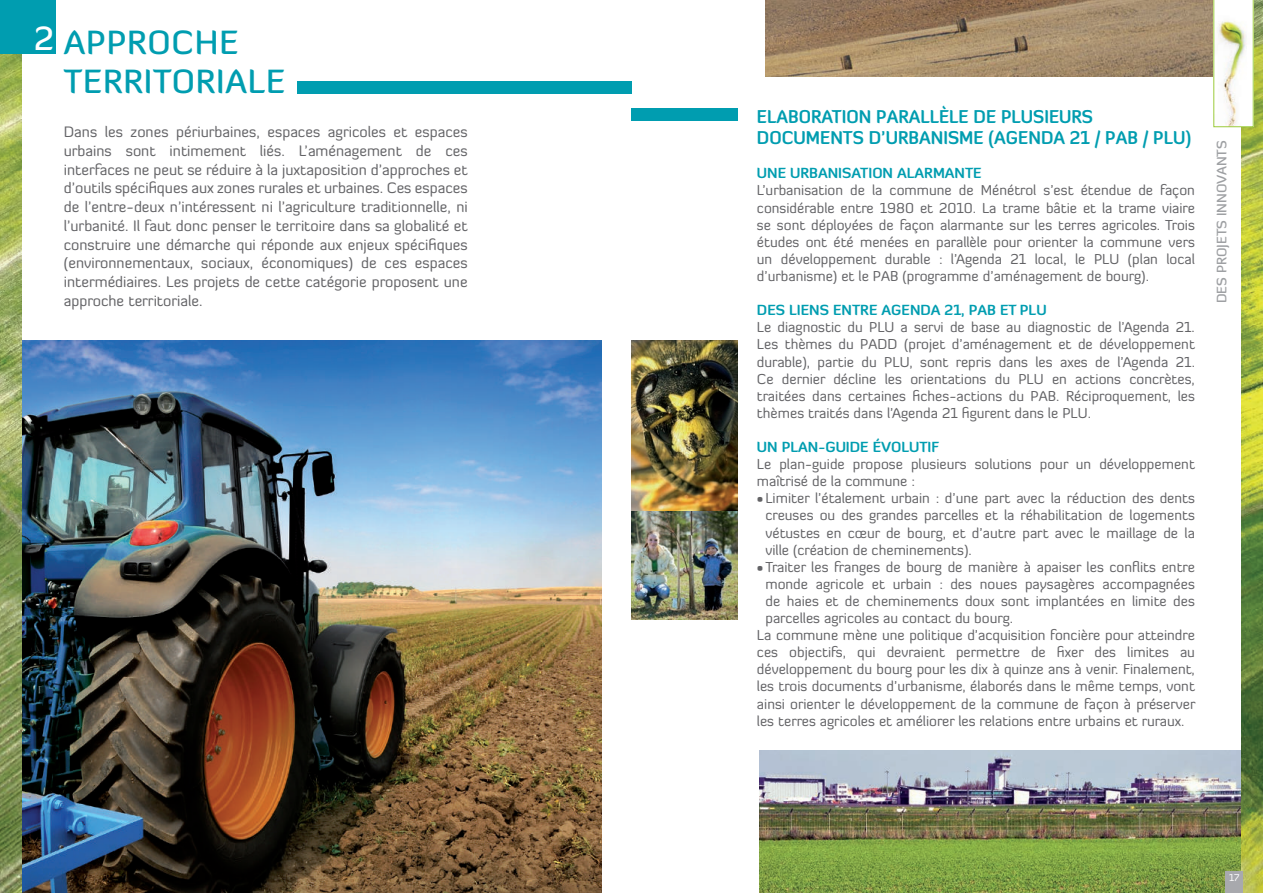
<style>
.page{position:relative;width:1263px;height:893px;background:#fff}
.page>*{position:absolute;margin:0;border:0;box-sizing:border-box;transform-origin:0 0}
.t1{font:500 33px/39.6px "Diavlo";letter-spacing:.025em;color:#009db0}
.t2{font:500 33px "Diavlo";color:#fff}
.t3{font:700 18px/21.6px "Diavlo";color:#009db0;scale:.95 1}
.t4{font:15px/18.8px "Diavlo";color:#636366;text-align:justify}
.t5{font:14.25px/17.1px "Diavlo";color:#636366;text-align:justify}
.t6{font:700 14.25px "Diavlo";color:#009db0}
.t7{font:500 13.5px "Diavlo";color:#9d9fa2}
.t8{font:9.75px "Diavlo";color:#fff}
</style>
<div class="page">
<img style="left:759px;top:751px;width:483px;height:142px">
<img style="left:21px;top:340px;width:581px;height:553px">
<img style="left:1242px;top:0;width:21px;height:893px">
<div style="left:297px;top:81px;width:334px;height:12px;background:#009db0"></div>
<img style="left:765px;top:0;width:448px;height:77px">
<div style="left:631px;top:108px;width:107px;height:13px;background:#009db0"></div>
<img style="left:631px;top:340px;width:107px;height:280px">
<img style="left:0;top:54px;width:21px;height:839px">
<div style="left:0;top:0;width:55px;height:54px;background:#009db0"></div>
<svg style="left:1213px;top:0;width:40px;height:127px"></svg>
<div style="left:1225px;top:872px;width:17px;height:21px;background:#a8a9ad"></div>
<h1 class="t2" style="left:34px;top:17px;width:21px">2</h1>
<h1 class="t1" style="left:64px;top:22px;width:223px">APPROCH E<br>TERRITORIALE</h1>
<p class="t4" style="left:64px;top:122px;width:405px">Dans les zones périurbaines, espaces agricoles et espaces urbains sont intimement liés. L’aménagement de ces interfaces ne peut se réduire à la juxtaposition d’approches et d’outils spécifiques aux zones rurales et urbaines. Ces espaces de l’entre-deux n’intéressent ni l’agriculture traditionnelle, ni l’urbanité. Il faut donc penser le territoire dans sa globalité et construire une démarche qui réponde aux enjeux spécifiques (environnementaux, sociaux, économiques) de ces espaces intermédiaires. Les projets de cette catégorie proposent une approche territoriale.</p>
<p class="t3" style="left:757px;top:105px;width:379px">ELABORATION PARALLÈLE DE PLUSIEURS<br>DOCUMENTS D’URBAN ISME (AGEN DA 21 / PAB</p>
<p class="t3" style="left:1143px;top:127px;width:52px">/ PLU )</p>
<p class="t6" style="left:757px;top:164px;width:226px">UN E URBAN ISATION ALARMANTE</p>
<p class="t5" style="left:757px;top:182px;width:439px">L’urbanisation de la commune de Ménétrol s’est étendue de façon considérable entre 1980 et 2010. La trame bâtie et la trame viaire se sont déployées de façon alarmante sur les terres agricoles. Trois études ont été menées en parallèle pour orienter la commune vers un développement durable : l’Agenda 21 local, le PLU (plan local d’urbanisme) et le PAB (programme d’aménagement de bourg).</p>
<p class="t6" style="left:757px;top:301px;width:222px">DES LIENS ENTRE AGEN DA 21, PAB</p>
<p class="t6" style="left:1000px;top:301px;width:30px">ET PLU</p>
<p class="t5" style="left:757px;top:319px;width:439px">Le diagnostic du PLU a servi de base au diagnostic de l’Agenda 21.<br>Les thèmes du PADD (projet d’aménagement et de développement durable), partie du PLU, sont repris dans les axes de l’Agenda 21.<br>Ce dernier décline les orientations du PLU en actions concrètes, traitées dans certaines fiches-actions du PAB. Réciproquement, les thèmes traités dans l’Agenda 21 figurent dans le PLU.</p>
<p class="t6" style="left:757px;top:438px;width:181px">UN PLAN-GUIDE ÉVOLUTIF</p>
<p class="t5" style="left:757px;top:455px;width:439px">Le plan-guide propose plusieurs solutions pour un développement maîtrisé de la commune :</p>
<p class="t5" style="left:765px;top:490px;width:431px;text-indent:-9px">• Limiter l’étalement urbain : d’une part avec la réduction des dents creuses ou des grandes parcelles et la réhabilitation de logements vétustes en cœur de bourg, et d’autre part avec le maillage de la ville (création de cheminements).</p>
<p class="t5" style="left:757px;top:558px;width:439px">• Traiter les franges de bourg de manière à apaiser les conflits entre</p>
<p class="t5" style="left:765px;top:575px;width:431px">monde agricole et urbain : des noues paysagères accompagnées</p>
<p class="t5" style="left:765px;top:592px;width:431px">de haies et de cheminements doux sont implantées en limite des</p>
<p class="t5" style="left:765px;top:609px;width:249px">parcelles agricoles au contact du bourg.</p>
<p class="t5" style="left:757px;top:626px;width:439px">La commune mène une politique d’acquisition foncière pour atteindre</p>
<p class="t5" style="left:757px;top:643px;width:440px">ces objectifs, qui devraient permettre de fixer des limites au</p>
<p class="t5" style="left:757px;top:661px;width:439px">développement du bourg pour les dix à quinze ans à venir. Finalement,</p>
<p class="t5" style="left:757px;top:678px;width:439px">les trois documents d’urbanisme, élaborés dans le même temps, vont</p>
<p class="t5" style="left:757px;top:695px;width:440px">ainsi orienter le développement de la commune de façon à préserver</p>
<p class="t5" style="left:757px;top:712px;width:429px">les terres agricoles et améliorer les relations entre urbains et ruraux.</p>
<p class="t7" style="left:1213px;top:303px;width:162px;rotate:-90deg">des projets innovants</p>
<p class="t8" style="left:1229px;top:871px;width:12px">17</p>
</div>
